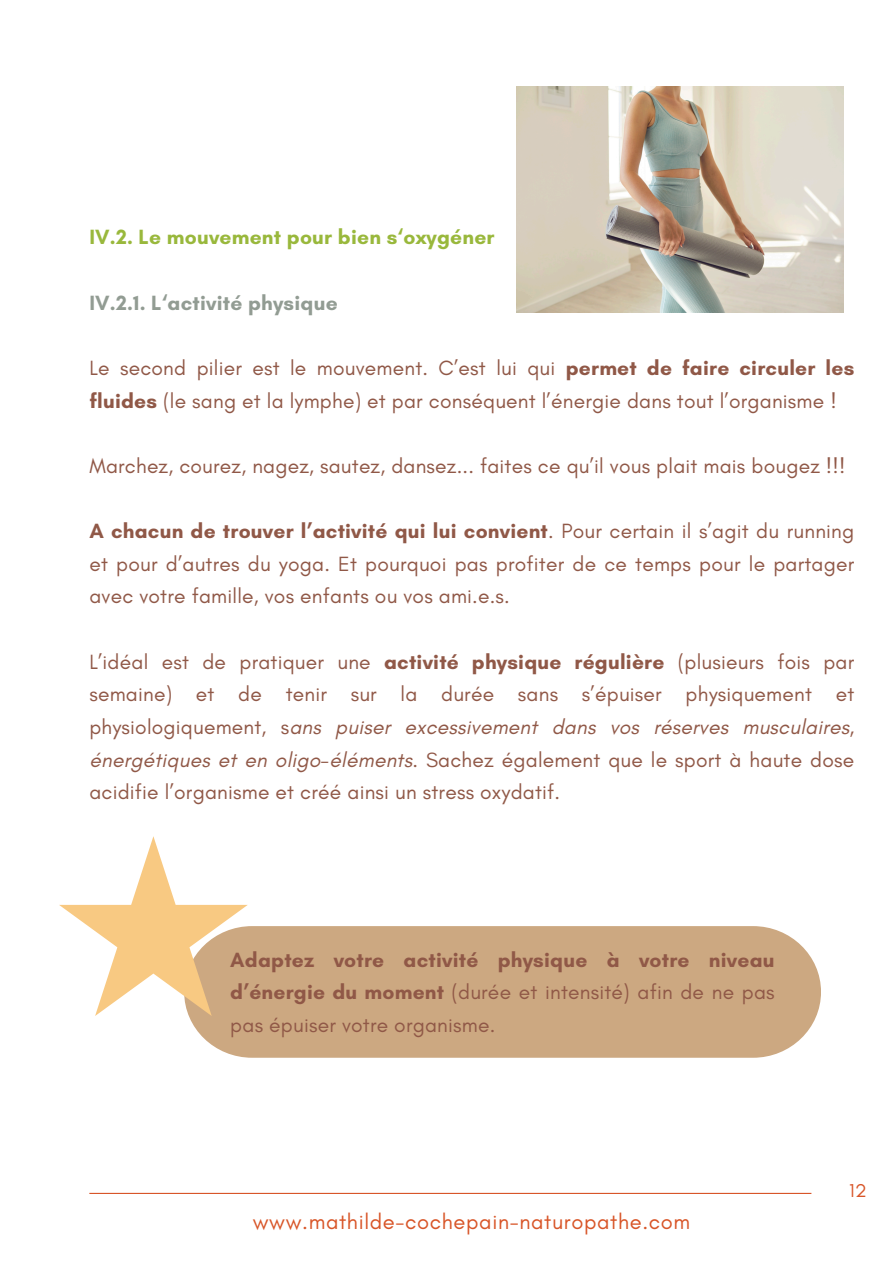
<style>
.page{position:relative;width:894px;height:1264px;background:#fff}
.page>*{position:absolute;margin:0;border:0;box-sizing:border-box;transform-origin:0 0}
.t1{font:21.9px "Glacial Indifference";letter-spacing:.03em;color:#d85528}
.t2{font:21px/32.7px "Glacial Indifference";letter-spacing:.01em;color:#905847;text-align:justify}
.t3{font:700 21px/32.7px "Glacial Indifference";letter-spacing:.01em;color:#905847;text-align:justify}
.t4{font:700 21px "Glacial Indifference";letter-spacing:.01em;color:#99b83c}
.t5{font:700 21px "Glacial Indifference";letter-spacing:.01em;color:#929c93}
.t6{font:18.9px "Glacial Indifference";color:#d85528}
.s1{font-weight:700}
.s2{font-style:italic}
.s3{font-weight:400}
</style>
<div class="page">
<hr style="left:89px;top:1192px;width:722px;height:1px;background:#d85528">
<img style="left:516px;top:86px;width:327px;height:226px">
<div style="left:189px;top:926px;width:631px;height:131px;background:#cca881"></div>
<svg style="left:59px;top:836px;width:189px;height:180px"></svg>
<h1 class="t4" style="left:89px;top:224px;width:406px">IV.2. Le mouvement pour bien s‘oxygéner</h1>
<h1 class="t5" style="left:89px;top:290px;width:250px">IV.2.1. L‘activité physique</h1>
<p class="t2" style="left:89px;top:351px;width:766px">Le second pilier est le mouvement. C’est lui qui <span class="s1">permet de faire circuler les fluides</span> (le sang et la lymphe) et par conséquent l’énergie dans tout l’organisme !</p>
<p class="t2" style="left:89px;top:449px;width:757px">Marchez, courez, nagez, sautez, dansez... faites ce qu’il vous plait mais bougez !!!</p>
<p class="t2" style="left:89px;top:514px;width:766px"><span class="s1">A chacun de trouver l’activité qui lui convient</span>. Pour certain il s’agit du running et pour d’autres du yoga. Et pourquoi pas profiter de ce temps pour le partager avec votre famille, vos enfants ou vos ami.e.s.</p>
<p class="t2" style="left:89px;top:645px;width:766px">L’idéal est de pratiquer une <span class="s1">activité physique régulière</span> (plusieurs fois par semaine) et de tenir sur la durée sans s’épuiser physiquement et physiologiquement, s<span class="s2">ans puiser excessivement dans vos réserves musculaires, énergétiques et en oligo-éléments</span>. Sachez également que le sport à haute dose acidifie l’organisme et créé ainsi un stress oxydatif.</p>
<p class="t3" style="left:230px;top:942px;width:545px">Adaptez votre activité physique à votre niveau d’énergie du moment <span class="s3">(durée et intensité) afin de ne pas pas épuiser votre organisme.</span></p>
<p class="t1" style="left:253px;top:1207px;width:439px">www.mathilde-cochepain-naturopathe.com</p>
<p class="t6" style="left:849px;top:1178px;width:19px">12</p>
</div>
